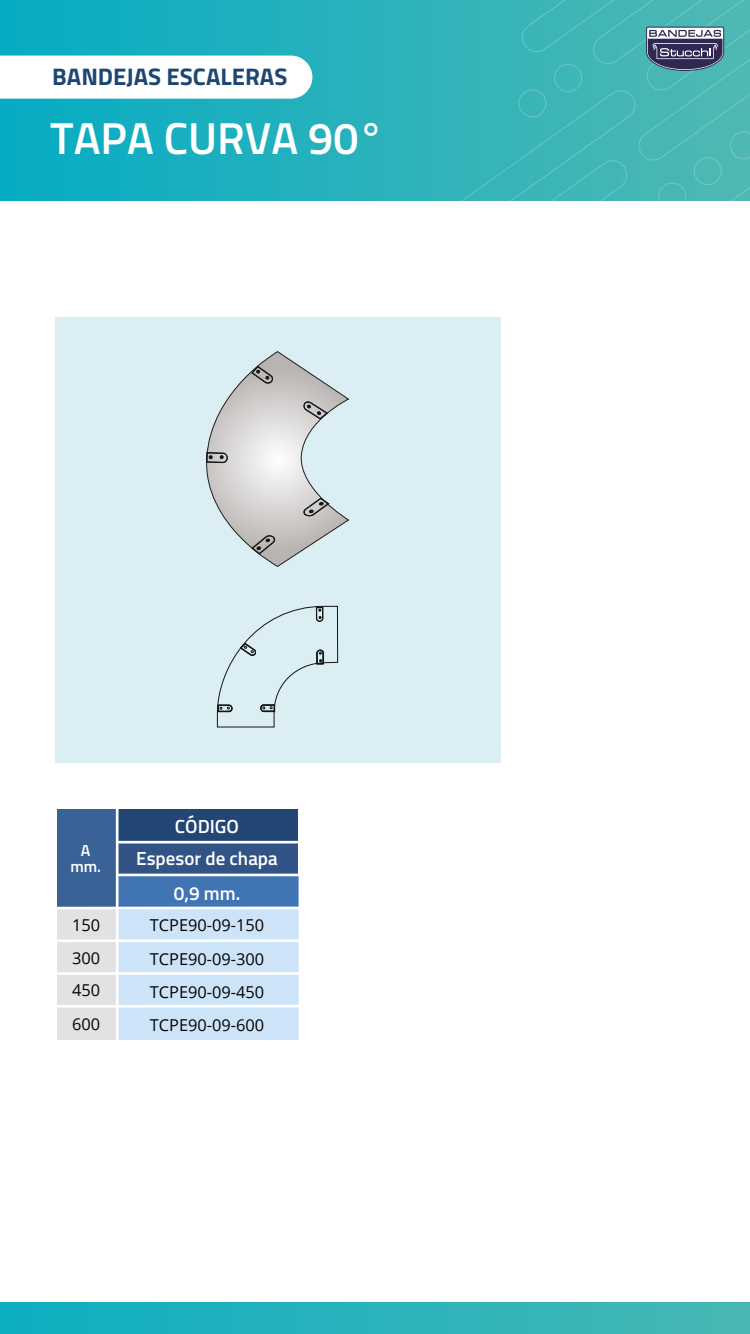
<style>
.page{position:relative;width:750px;height:1334px;background:#fff}
.page>*{position:absolute;margin:0;border:0;box-sizing:border-box;transform-origin:0 0}
.t1{font:600 44.8px "Titillium Web";color:#fff}
.t2{font:700 24px "Titillium Web";color:#1d4674}
.t3{font:600 19px/32.1px "Titillium Web";color:#fff;text-align:center}
.t4{font:16.4px/33px "Open Sans";color:#030304;text-align:justify}
.t5{font:600 16px/16px "Titillium Web";color:#fff;text-align:center}
</style>
<div class="page">
<svg style="left:0;top:0;width:426px;height:200px;background:#1bafbe"></svg>
<svg style="left:426px;top:0;width:324px;height:200px;background:#42b2b4"></svg>
<div style="left:0;top:1302px;width:750px;height:32px;background:linear-gradient(to right,#0caec1,#47b7b4)"></div>
<div style="left:55px;top:317px;width:445px;height:445px;background:#dbeef3"></div>
<svg style="left:217px;top:606px;width:121px;height:122px"></svg>
<svg style="left:206px;top:352px;width:143px;height:215px"></svg>
<div style="left:117px;top:842px;width:181px;height:33px;background:#315385"></div>
<div style="left:57px;top:809px;width:60px;height:99px;background:#396396"></div>
<div style="left:117px;top:809px;width:181px;height:33px;background:#224774"></div>
<div style="left:57px;top:908px;width:60px;height:33px;background:#e3e2e2"></div>
<div style="left:117px;top:875px;width:183px;height:33px;background:#4074b3"></div>
<div style="left:117px;top:908px;width:183px;height:33px;background:#cde4f8"></div>
<div style="left:57px;top:941px;width:60px;height:33px;background:#e3e2e2"></div>
<div style="left:57px;top:974px;width:60px;height:33px;background:#e3e2e2"></div>
<div style="left:117px;top:941px;width:183px;height:33px;background:#cde4f8"></div>
<div style="left:117px;top:974px;width:183px;height:33px;background:#cde4f8"></div>
<div style="left:57px;top:1007px;width:60px;height:32px;background:#e3e2e2"></div>
<div style="left:117px;top:1007px;width:183px;height:32px;background:#cde4f8"></div>
<hr style="left:48px;top:907px;width:365px;height:2px;background:#fff">
<hr style="left:118px;top:874px;width:289px;height:2px;background:#fff">
<hr style="left:118px;top:841px;width:291px;height:3px;background:#fff">
<hr style="left:52px;top:939px;width:355px;height:3px;background:#fff">
<hr style="left:53px;top:972px;width:356px;height:3px;background:#fff">
<hr style="left:53px;top:1005px;width:356px;height:3px;background:#fff">
<hr style="left:299px;top:800px;width:3px;height:243px;background:#fff">
<hr style="left:116px;top:805px;width:3px;height:235px;background:#fff">
<svg style="left:0;top:56px;width:312px;height:43px"></svg>
<h2 class="t2" style="left:52px;top:59px;width:237px">BANDEJAS ESCALERAS</h2>
<h1 class="t1" style="left:50px;top:105px;width:335px">TAPA CURVA 90°</h1>
<p class="t5" style="left:70px;top:842px;width:32px">A mm.</p>
<p class="t3" style="left:136px;top:809px;width:143px">CÓDIGO<br>Espesor de chapa</p>
<p class="t3" style="left:174px;top:876px;width:68px">0,9 mm.</p>
<p class="t4" style="left:72px;top:908px;width:30px">150<br>300<br>450<br>600</p>
<p class="t4" style="left:150px;top:909px;width:116px">TCPE90-09-150</p>
<p class="t4" style="left:150px;top:942px;width:116px">TCPE90-09-300<br>TCPE90-09-450<br>TCPE90-09-600</p>
</div>
